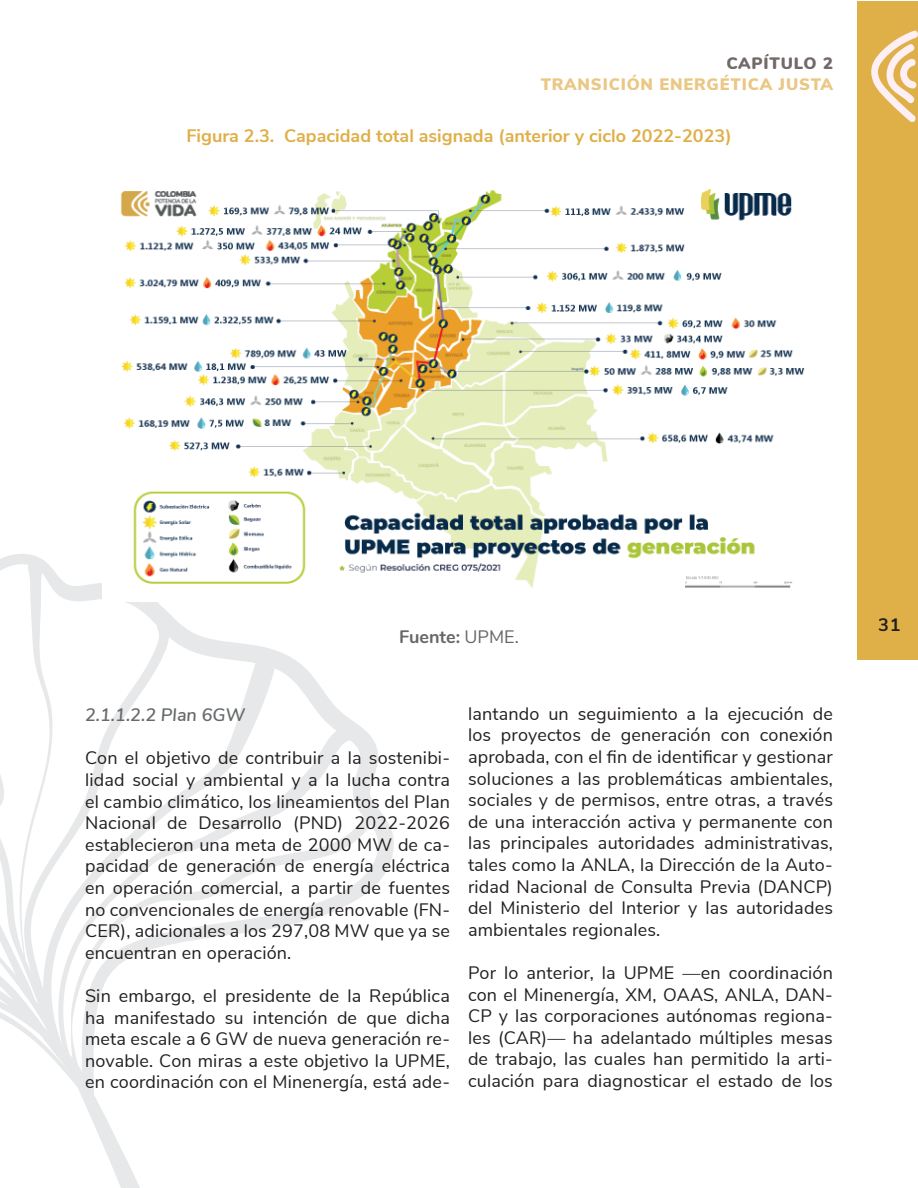
<style>
.page{position:relative;width:918px;height:1188px;background:#fff}
.page>*{position:absolute;margin:0;border:0;box-sizing:border-box;transform-origin:0 0}
.t1{font:18px/21.6px "Nunito Sans";letter-spacing:.01em;color:#231f20;text-align:justify}
.t2{font:700 18px "Nunito Sans";color:#dfaf48}
.t3{font:italic 600 18px "Nunito Sans";color:#676a6c}
.t4{font:700 18px "Nunito";color:#67676a}
.t5{font:700 18px "Nunito Sans";color:#231f20}
.t6{font:900 16.5px "Nunito Sans";letter-spacing:.05em;color:#eac784}
.t7{font:900 16.5px "Nunito";letter-spacing:.05em;color:#726a68}
.s1{font-family:"Nunito Sans";font-weight:400}
</style>
<div class="page">
<svg style="left:0;top:554px;width:394px;height:634px"></svg>
<div style="left:857px;top:1px;width:61px;height:659px;background:#dfaf48"></div>
<svg style="left:871px;top:30px;width:47px;height:92px"></svg>
<img style="left:103px;top:189px;width:702px;height:413px">
<p class="t7" style="left:726px;top:51px;width:108px">CAPÍTULO 2</p>
<p class="t6" style="left:541px;top:72px;width:294px">TRANSICIÓN ENERGÉTICA JUSTA</p>
<p class="t2" style="left:186px;top:123px;width:547px">Figura 2.3. Capacidad total asignada (anterior y ciclo 2022-2023)</p>
<p class="t4" style="left:399px;top:624px;width:121px">Fuente: <span class="s1">UPME.</span></p>
<p class="t3" style="left:85px;top:702px;width:162px">2.1.1.2.2 Plan 6GW</p>
<p class="t1" style="left:85px;top:746px;width:366px">Con el objetivo de contribuir a la sostenibi&shy;lidad social y ambiental y a la lucha contra el cambio climático, los lineamientos del Plan Nacional de Desarrollo (PND) 2022-2026 establecieron una meta de 2000 MW de ca&shy;pacidad de generación de energía eléctrica en operación comercial, a partir de fuentes no convencionales de energía renovable (FN-CER), adicionales a los 297,08 MW que ya se encuentran en operación.</p>
<p class="t1" style="left:85px;top:984px;width:366px">Sin embargo, el presidente de la República ha manifestado su intención de que dicha meta escale a 6 GW de nueva generación re&shy;novable. Con miras a este objetivo la UPME, en coordinación con el Minenergía, está ade-</p>
<p class="t1" style="left:468px;top:702px;width:366px">lantando un seguimiento a la ejecución de los proyectos de generación con conexión aprobada, con el fin de identificar y gestionar soluciones a las problemáticas ambientales, sociales y de permisos, entre otras, a través de una interacción activa y permanente con las principales autoridades administrativas, tales como la ANLA, la Dirección de la Auto&shy;ridad Nacional de Consulta Previa (DANCP) del Ministerio del Interior y las autoridades ambientales regionales.</p>
<p class="t1" style="left:468px;top:961px;width:366px">Por lo anterior, la UPME —en coordinación con el Minenergía, XM, OAAS, ANLA, DAN-CP y las corporaciones autónomas regiona&shy;les (CAR)— ha adelantado múltiples mesas de trabajo, las cuales han permitido la arti&shy;culación para diagnosticar el estado de los</p>
<p class="t5" style="left:878px;top:612px;width:24px">31</p>
</div>
